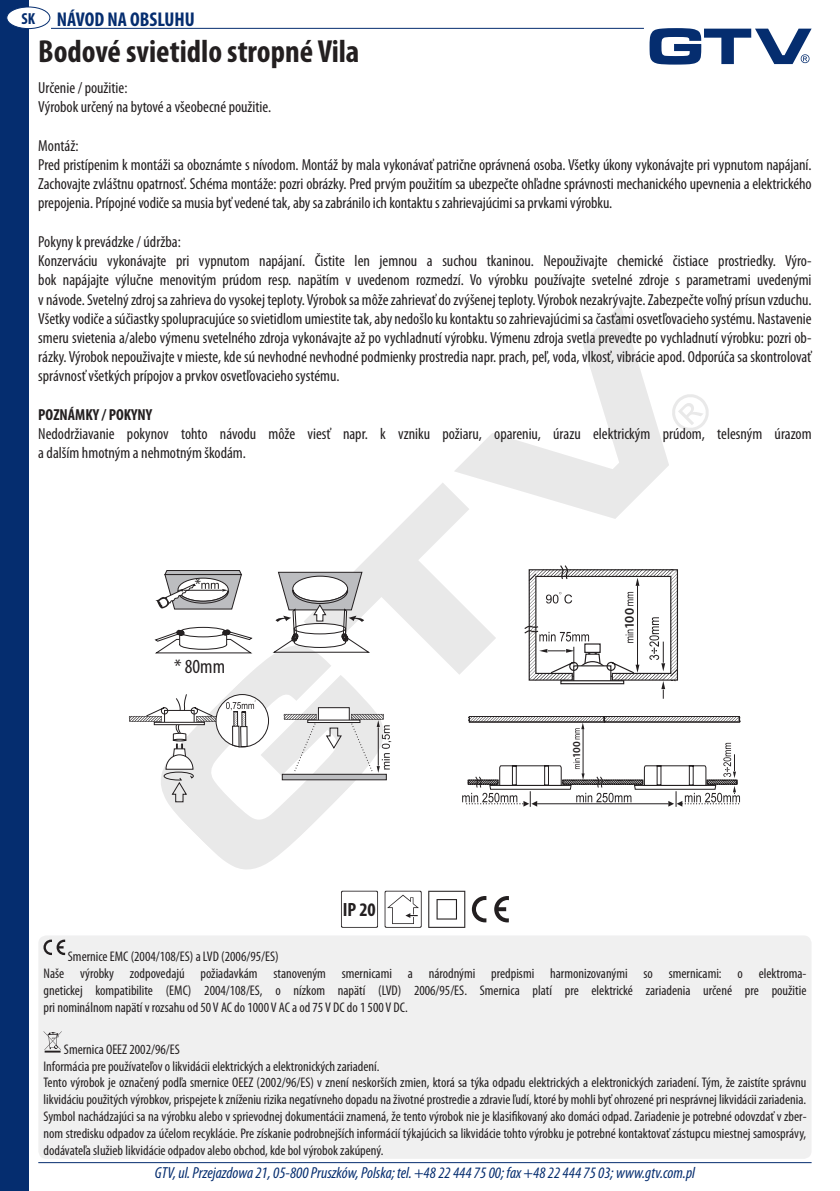
<style>
.page{position:relative;width:840px;height:1191px;background:#fff}
.page>*{position:absolute;margin:0;border:0;box-sizing:border-box;transform-origin:0 0}
.t1{font:700 condensed 32px "Myriad Pro";color:#231f20}
.t2{font:700 condensed 20px "Myriad Pro";color:#052d6f}
.t3{font:condensed 20px "Myriad Pro";color:#231f20}
.t4{font:700 condensed 19.2px "Myriad Pro";color:#231f20}
.t5{font:condensed 16.8px "Myriad Pro";color:#231f20}
.t6{font:condensed 16px/19.2px "Myriad Pro";color:#231f20}
.t7{font:italic condensed 16px "Myriad Pro";color:#052d6f}
.t8{font:700 condensed 16px "Myriad Pro";color:#231f20}
.t9{font:condensed 14px/16.8px "Myriad Pro";color:#231f20}
.t10{font:600 13.2px "Myriad Pro";color:#231f20}
.t11{font:600 10.6px "Myriad Pro";color:#231f20}
.s1{font-size:16px}
</style>
<div class="page">
<div style="left:0;top:0;width:28px;height:1191px;background:#052d6f"></div>
<svg style="left:649px;top:28px;width:162px;height:37px"></svg>
<hr style="left:38px;top:1162px;width:773px;height:1px;background:#052d6f">
<hr style="left:51px;top:28px;width:592px;height:1px;background:#052d6f">
<div style="left:7px;top:7px;width:43px;height:22px;background:#fff;border-radius:50%"></div>
<div style="left:6px;top:7px;width:44px;height:22px;border:1px solid #052d6f;border-radius:50%"></div>
<svg style="left:168px;top:305px;width:500px;height:565px"></svg>
<svg style="left:672px;top:394px;width:36px;height:37px"></svg>
<div style="left:38px;top:935px;width:773px;height:223px;background:#f0f0f0;border-radius:8px"></div>
<svg style="left:43px;top:939px;width:22px;height:16px"></svg>
<svg style="left:43px;top:1031px;width:19px;height:21px"></svg>
<svg style="left:341px;top:890px;width:37px;height:37px"></svg>
<svg style="left:384px;top:890px;width:37px;height:37px"></svg>
<svg style="left:428px;top:890px;width:37px;height:38px"></svg>
<svg style="left:494px;top:896px;width:14px;height:26px"></svg>
<svg style="left:471px;top:896px;width:15px;height:26px"></svg>
<svg style="left:524px;top:565px;width:153px;height:133px"></svg>
<svg style="left:462px;top:716px;width:277px;height:91px"></svg>
<div style="left:216px;top:694px;width:52px;height:53px;background:#fff;border-radius:50%"></div>
<svg style="left:129px;top:693px;width:126px;height:109px"></svg>
<svg style="left:282px;top:774px;width:104px;height:6px"></svg>
<div style="left:318px;top:707px;width:31px;height:15px;background:#fff;border:1px solid #231f20"></div>
<svg style="left:283px;top:714px;width:108px;height:60px"></svg>
<svg style="left:269px;top:571px;width:100px;height:82px"></svg>
<svg style="left:155px;top:626px;width:100px;height:28px"></svg>
<svg style="left:155px;top:569px;width:87px;height:41px"></svg>
<p class="t2" style="left:21px;top:7px;width:175px"><span class="s1">SK</span> NÁVOD NA OBSLUHU</p>
<h1 class="t1" style="left:38px;top:32px;width:322px">Bodové svietidlo stropné Vila</h1>
<p class="t6" style="left:38px;top:78px;width:234px">Určenie / použitie:<br>Výrobok určený na bytové a všeobecné použitie.</p>
<p class="t6" style="left:38px;top:136px;width:774px">Montáž:<br>Pred pristípenim k montáži sa oboznámte s nívodom. Montáž by mala vykonávať patrične oprávnená osoba. Všetky úkony vykonávajte pri vypnutom napájaní.<br>Zachovajte zvláštnu opatrnosť. Schéma montáže: pozri obrázky. Pred prvým použitím sa ubezpečte ohľadne správnosti mechanického upevnenia a elektrického prepojenia. Prípojné vodiče sa musia byť vedené tak, aby sa zabránilo ich kontaktu s zahrievajúcimi sa prvkami výrobku.</p>
<p class="t6" style="left:38px;top:232px;width:774px">Pokyny k prevádzke / údržba:<br>Konzerváciu vykonávajte pri vypnutom napájaní. Čistite len jemnou a suchou tkaninou. Nepouživajte chemické čistiace prostriedky. Výro&shy;bok napájajte výlučne menovitým prúdom resp. napätím v uvedenom rozmedzí. Vo výrobku používajte svetelné zdroje s parametrami uvedenými v návode. Svetelný zdroj sa zahrieva do vysokej teploty. Výrobok sa môže zahrievať do zvýšenej teploty. Výrobok nezakrývajte. Zabezpečte voľný prísun vzduchu.<br>Všetky vodiče a súčiastky spolupracujúce so svietidlom umiestite tak, aby nedošlo ku kontaktu so zahrievajúcimi sa časťami osvetľovacieho systému. Nastavenie smeru svietenia a/alebo výmenu svetelného zdroja vykonávajte až po vychladnutí výrobku. Výmenu zdroja svetla prevedte po vychladnutí výrobku: pozri ob&shy;rázky. Výrobok nepouživajte v mieste, kde sú nevhodné nevhodné podmienky prostredia napr. prach, peľ, voda, vlkosť, vibrácie apod. Odporúča sa skontrolovať správnosť všetkých prípojov a prvkov osvetľovacieho systému.</p>
<p class="t8" style="left:38px;top:404px;width:115px">POZNÁMKY / POKYNY</p>
<p class="t6" style="left:38px;top:424px;width:774px">Nedodržiavanie pokynov tohto návodu môže viesť napr. k vzniku požiaru, opareniu, úrazu elektrickým prúdom, telesným úrazom a dalším hmotným a nehmotným škodám.</p>
<p class="t5" style="left:195px;top:574px;width:8px">*</p>
<p class="t3" style="left:174px;top:655px;width:52px">* 80mm</p>
<p class="t4" style="left:342px;top:898px;width:35px">IP 20</p>
<p class="t10" style="left:620px;top:629px;width:23px;rotate:-90deg">100</p>
<p class="t11" style="left:569px;top:758px;width:19px;rotate:-90deg">100</p>
<p class="t9" style="left:43px;top:948px;width:764px;text-indent:24px">Smernice EMC (2004/108/ES) a LVD (2006/95/ES)<br>Naše výrobky zodpovedajú požiadavkám stanoveným smernicami a národnými predpismi harmonizovanými so smernicami: o elektroma&shy;gnetickej kompatibilite (EMC) 2004/108/ES, o nízkom napätí (LVD) 2006/95/ES. Smernica platí pre elektrické zariadenia určené pre použitie pri nominálnom napätí v rozsahu od 50 V AC do 1000 V AC a od 75 V DC do 1 500 V DC.</p>
<p class="t9" style="left:43px;top:1040px;width:764px;text-indent:20px">Smernica OEEZ 2002/96/ES<br>Informácia pre používateľov o likvidácii elektrických a elektronických zariadení.<br>Tento výrobok je označený podľa smernice OEEZ (2002/96/ES) v znení neskorších zmien, ktorá sa týka odpadu elektrických a elektronických zariadení. Tým, že zaistíte správnu likvidáciu použitých výrobkov, prispejete k zníženiu rizika negatívneho dopadu na životné prostredie a zdravie ľudí, ktoré by mohli byť ohrozené pri nesprávnej likvidácii zariadenia.<br>Symbol nachádzajúci sa na výrobku alebo v sprievodnej dokumentácii znamená, že tento výrobok nie je klasifikovaný ako domáci odpad. Zariadenie je potrebné odovzdať v zber&shy;nom stredisku odpadov za účelom recyklácie. Pre získanie podrobnejších informácií týkajúcich sa likvidácie tohto výrobku je potrebné kontaktovať zástupcu miestnej samosprávy, dodávateľa služieb likvidácie odpadov alebo obchod, kde bol výrobok zakúpený.</p>
<p class="t7" style="left:155px;top:1163px;width:541px">GTV, ul. Przejazdowa 21, 05-800 Pruszków, Polska; tel. +48 22 444 75 00; fax +48 22 444 75 03; www.gtv.com.pl</p>
</div>
